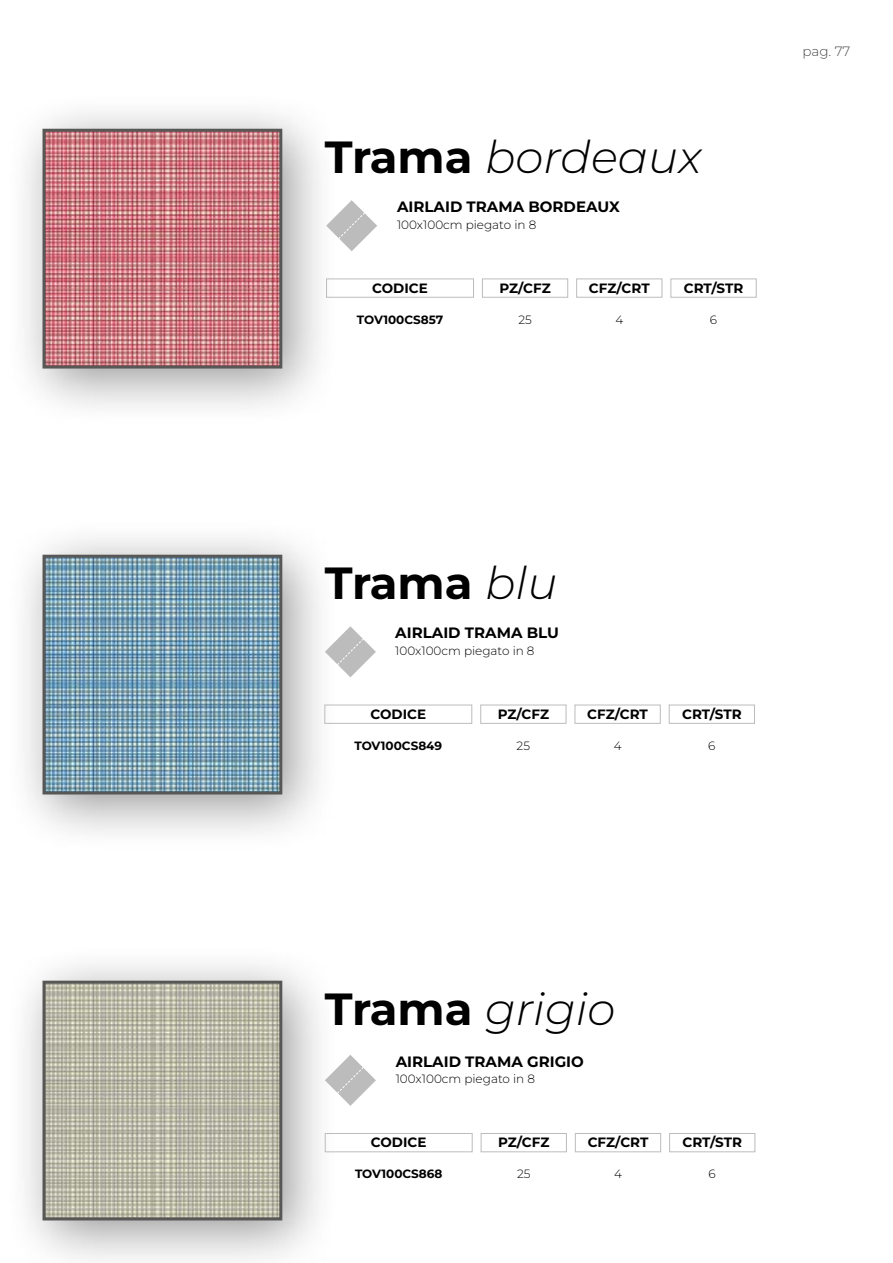
<style>
.page{position:relative;width:893px;height:1263px;background:#fff}
.page>*{position:absolute;margin:0;border:0;box-sizing:border-box;transform-origin:0 0}
.t1{font:italic 300 45px "Montserrat";color:#000}
.t2{font:700 45px "Montserrat";letter-spacing:-.005em;color:#000}
.t3{font:700 15px "Montserrat";color:#000}
.t4{font:700 13.5px "Montserrat";color:#000}
.t5{font:300 13.5px "Montserrat";color:#4a4a49}
.t6{font:300 12px "Montserrat";color:#000}
.t7{font:700 12px "Montserrat";color:#000}
.s1{font-weight:700;font-style:normal}
.s2{font-weight:300;font-style:italic}
</style>
<div class="page">
<div style="left:5px;top:92px;width:335px;height:334px;background:#000;opacity:.4"></div>
<svg style="left:41px;top:127px;width:243px;height:243px;background:#c57e84"></svg>
<div style="left:5px;top:518px;width:335px;height:334px;background:#000;opacity:.4"></div>
<svg style="left:41px;top:553px;width:243px;height:243px;background:#7da0b1"></svg>
<div style="left:5px;top:943px;width:335px;height:320px;background:#000;opacity:.4"></div>
<svg style="left:41px;top:979px;width:243px;height:243px;background:#b6b5a5"></svg>
<div style="left:326px;top:279px;width:148px;height:19px;border:1px solid #bcbcbc"></div>
<div style="left:482px;top:279px;width:86px;height:19px;border:1px solid #bcbcbc"></div>
<div style="left:576px;top:279px;width:86px;height:19px;border:1px solid #bcbcbc"></div>
<div style="left:670px;top:279px;width:87px;height:19px;border:1px solid #bcbcbc"></div>
<div style="left:324px;top:705px;width:148px;height:19px;border:1px solid #bcbcbc"></div>
<div style="left:325px;top:1133px;width:148px;height:19px;border:1px solid #bcbcbc"></div>
<div style="left:480px;top:705px;width:86px;height:19px;border:1px solid #bcbcbc"></div>
<div style="left:481px;top:1133px;width:86px;height:19px;border:1px solid #bcbcbc"></div>
<div style="left:575px;top:705px;width:86px;height:19px;border:1px solid #bcbcbc"></div>
<div style="left:575px;top:1133px;width:86px;height:19px;border:1px solid #bcbcbc"></div>
<div style="left:669px;top:705px;width:86px;height:19px;border:1px solid #bcbcbc"></div>
<div style="left:669px;top:1133px;width:86px;height:19px;border:1px solid #bcbcbc"></div>
<svg style="left:326px;top:200px;width:51px;height:51px"></svg>
<svg style="left:325px;top:626px;width:51px;height:51px"></svg>
<svg style="left:325px;top:1055px;width:51px;height:51px"></svg>
<h1 class="t1" style="left:325px;top:130px;width:378px"><span class="s1">Trama</span> bordeaux</h1>
<p class="t3" style="left:397px;top:198px;width:224px">AIRLAID TRAMA BORDEAUX</p>
<p class="t6" style="left:397px;top:217px;width:141px">100x100cm piegato in 8</p>
<p class="t4" style="left:372px;top:280px;width:57px">CODICE</p>
<p class="t4" style="left:499px;top:280px;width:53px">PZ/CFZ</p>
<p class="t4" style="left:589px;top:280px;width:62px">CFZ/CRT</p>
<p class="t4" style="left:684px;top:280px;width:61px">CRT/STR</p>
<p class="t7" style="left:357px;top:312px;width:88px">TOV100CS857</p>
<p class="t6" style="left:518px;top:312px;width:15px">25</p>
<p class="t6" style="left:615px;top:312px;width:9px">4</p>
<p class="t6" style="left:710px;top:312px;width:9px">6</p>
<p class="t5" style="left:802px;top:43px;width:50px">pag. 77</p>
<h1 class="t2" style="left:325px;top:556px;width:234px">Trama <span class="s2">blu</span></h1>
<p class="t3" style="left:395px;top:624px;width:165px">AIRLAID TRAMA BLU</p>
<p class="t6" style="left:395px;top:643px;width:141px">100x100cm piegato in 8</p>
<p class="t4" style="left:370px;top:706px;width:57px">CODICE</p>
<p class="t7" style="left:354px;top:738px;width:89px">TOV100CS849</p>
<p class="t4" style="left:498px;top:706px;width:53px">PZ/CFZ</p>
<p class="t6" style="left:517px;top:738px;width:15px">25</p>
<p class="t4" style="left:587px;top:706px;width:62px">CFZ/CRT</p>
<p class="t6" style="left:614px;top:738px;width:9px">4</p>
<p class="t4" style="left:682px;top:706px;width:61px">CRT/STR</p>
<p class="t6" style="left:708px;top:738px;width:9px">6</p>
<h1 class="t1" style="left:325px;top:982px;width:292px"><span class="s1">Trama</span> grigio</h1>
<p class="t3" style="left:396px;top:1052px;width:190px">AIRLAID TRAMA GRIGIO</p>
<p class="t6" style="left:396px;top:1071px;width:141px">100x100cm piegato in 8</p>
<p class="t4" style="left:371px;top:1134px;width:57px">CODICE</p>
<p class="t4" style="left:498px;top:1134px;width:53px">PZ/CFZ</p>
<p class="t4" style="left:588px;top:1134px;width:62px">CFZ/CRT</p>
<p class="t7" style="left:355px;top:1167px;width:89px">TOV100CS868</p>
<p class="t6" style="left:517px;top:1167px;width:15px">25</p>
<p class="t6" style="left:614px;top:1167px;width:9px">4</p>
<p class="t4" style="left:682px;top:1134px;width:61px">CRT/STR</p>
<p class="t6" style="left:709px;top:1167px;width:9px">6</p>
</div>
